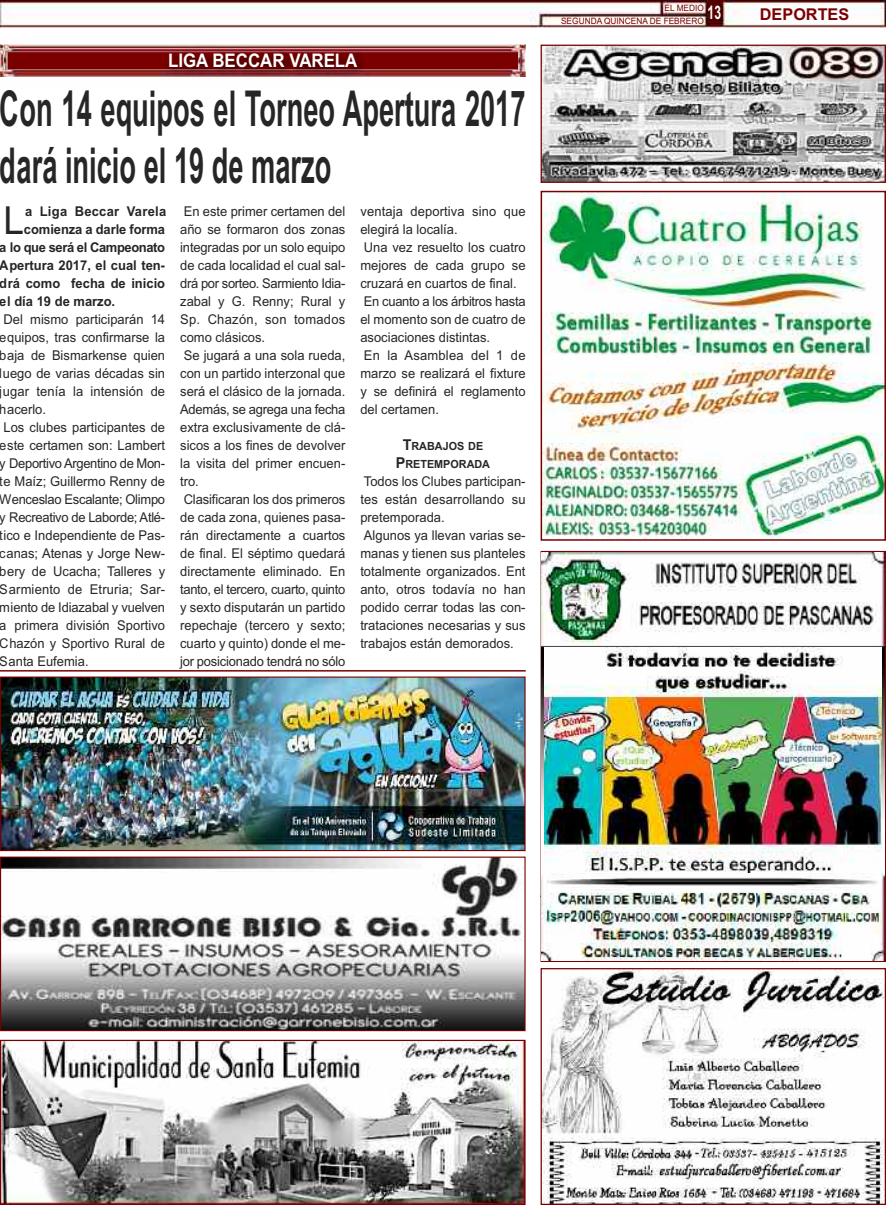
<style>
.page{position:relative;width:886px;height:1205px;background:#fff}
.page>*{position:absolute;margin:0;border:0;box-sizing:border-box;transform-origin:0 0}
.t1{font:700 49.5px/57px "Arial";color:#272627;scale:.55 1}
.t2{font:38.62px "Arial";color:#272627;scale:.96 1}
.t3{font:700 18.75px "Arial";color:#fff;scale:.9 1}
.t4{font:700 16.25px "Arial";color:#7a0000}
.t5{font:13.5px/18px "Arial";color:#272627;scale:.96 1}
.t6{font:700 13.5px "Arial";color:#272627;scale:.96 1}
.t7{font:700 13.5px "Arial";letter-spacing:.02em;color:#272627;scale:.96 1}
.t8{font:700 11.25px/18px "Arial";color:#272627;text-align:center;scale:.96 1}
.t9{font:8.75px/13.4px "Arial";color:#7a0000;scale:.95 1}
.s1{font-size:15px}
</style>
<div class="page">
<img style="left:0;top:44px;width:542px;height:33px">
<img style="left:0;top:45px;width:525px;height:32px">
<hr style="left:0;top:670px;width:526px;height:1px;background:#7a0000">
<img style="left:2px;top:858px;width:521px;height:171px">
<div style="left:0;top:856px;width:525px;height:175px;border:1px solid #7a0000"></div>
<img style="left:2px;top:678px;width:521px;height:171px">
<div style="left:0;top:676px;width:525px;height:175px;border:1px solid #7a0000"></div>
<img style="left:2px;top:1042px;width:521px;height:161px">
<div style="left:0;top:1040px;width:525px;height:165px;border:1px solid #7a0000"></div>
<img style="left:0;top:0;width:886px;height:27px">
<img style="left:542px;top:970px;width:342px;height:233px">
<div style="left:540px;top:968px;width:346px;height:237px;border:1px solid #7a0000"></div>
<img style="left:542px;top:47px;width:342px;height:134px">
<div style="left:540px;top:45px;width:346px;height:138px;border:1px solid #7a0000"></div>
<img style="left:542px;top:552px;width:343px;height:409px">
<img style="left:545px;top:647px;width:336px;height:225px">
<img style="left:543px;top:194px;width:340px;height:344px">
<div style="left:540px;top:191px;width:346px;height:350px;border:2px solid #7a0000"></div>
<h3 class="t3" style="left:168px;top:50px;width:212px">liga BeCCar Varela</h3>
<h1 class="t1" style="left:0;top:80px;width:957px">Con 14 equipos el torneo apertura 2017 dará inicio el 19 de marzo</h1>
<h2 class="t2" style="left:4px;top:198px;width:23px">L</h2>
<p class="t7" style="left:25px;top:203px;width:149px">a liga Beccar Varela</p>
<p class="t5" style="left:180px;top:202px;width:174px">En este primer certamen del año se formaron dos zonas integradas por un solo equipo de cada localidad el cual sal&shy;drá por sorteo. Sarmiento Idia&shy;zabal y G. Renny; Rural y<br>Sp. Chazón, son tomados como clásicos.<br>Se jugará a una sola rueda, con un partido interzonal que será el clásico de la jornada.<br>Además, se agrega una fecha extra exclusivamente de clá&shy;sicos a los fines de devolver la visita del primer encuen&shy;tro.<br>Clasificaran los dos primeros de cada zona, quienes pasa&shy;rán directamente a cuartos de final. El séptimo quedará directamente eliminado. En tanto, el tercero, cuarto, quinto y sexto disputarán un partido repechaje (tercero y sexto; cuarto y quinto) donde el me&shy;jor posicionado tendrá no sólo</p>
<p class="t5" style="left:360px;top:202px;width:174px">ventaja deportiva sino que elegirá la localía.<br>Una vez resuelto los cuatro mejores de cada grupo se cruzará en cuartos de final.<br>En cuanto a los árbitros hasta el momento son de cuatro de asociaciones distintas.<br>En la Asamblea del 1 de marzo se realizará el fixture y se definirá el reglamento del certamen.</p>
<p class="t6" style="left:24px;top:221px;width:149px">comienza a darle forma</p>
<p class="t6" style="left:0;top:239px;width:174px">a lo que será el Campeonato</p>
<p class="t6" style="left:0;top:257px;width:174px">apertura 2017, el cual ten-</p>
<p class="t6" style="left:0;top:275px;width:174px">drá como fecha de inicio</p>
<p class="t6" style="left:0;top:293px;width:122px">el día 19 de marzo.</p>
<p class="t5" style="left:0;top:310px;width:174px">Del mismo participarán 14 equipos, tras confirmarse la baja de Bismarkense quien luego de varias décadas sin jugar tenía la intensión de hacerlo.<br>Los clubes participantes de este certamen son: Lambert y Deportivo Argentino de Mon&shy;te Maíz; Guillermo Renny de<br>Wenceslao Escalante; Olimpo y Recreativo de Laborde; Atlé&shy;tico e Independiente de Pas&shy;canas; Atenas y Jorge New&shy;bery de Ucacha; Talleres y<br>Sarmiento de Etruria; Sar&shy;miento de Idiazabal y vuelven a primera división Sportivo<br>Chazón y Sportivo Rural de<br>Santa Eufemia.</p>
<p class="t8" style="left:396px;top:437px;width:100px"><span class="s1">t</span>raBajoS de <span class="s1">p</span>retemporada</p>
<p class="t5" style="left:360px;top:472px;width:174px">Todos los Clubes participan&shy;tes están desarrollando su pretemporada.<br>Algunos ya llevan varias se&shy;manas y tienen sus planteles totalmente organizados. Ent anto, otros todavía no han podido cerrar todas las con&shy;trataciones necesarias y sus trabajos están demorados.</p>
<p class="t9" style="left:561px;top:1px;width:170px;text-indent:103px">EL MEDIO<br>SEGUNDA QUINCENA DE FEBRERO <sup>13</sup></p>
<p class="t4" style="left:760px;top:5px;width:91px">deporteS</p>
</div>
